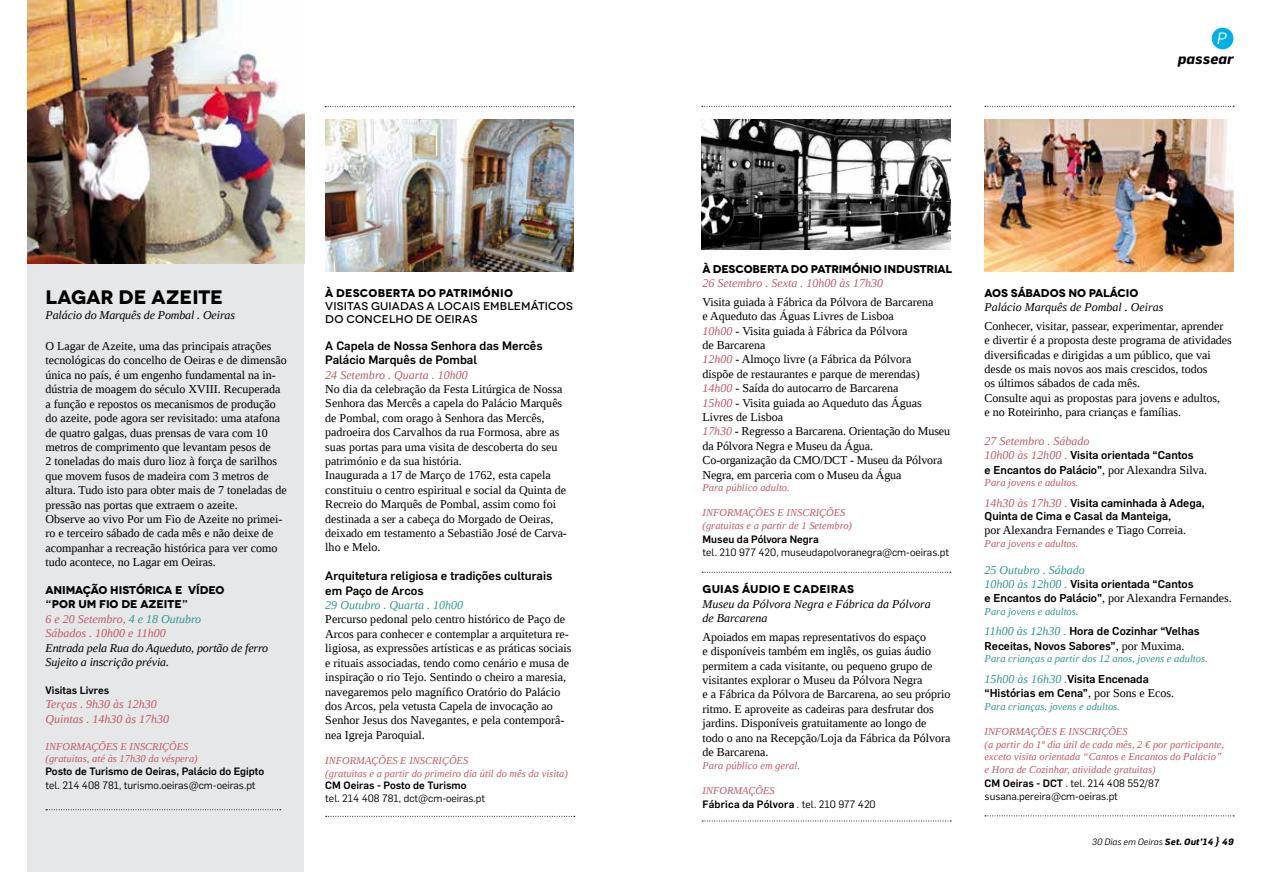
<style>
.page{position:relative;width:1276px;height:872px;background:#fff}
.page>*{position:absolute;margin:0;border:0;box-sizing:border-box;transform-origin:0 0}
.t1{font:700 19.5px "Novecentowide";letter-spacing:-.005em;color:#000}
.t2{font:italic 16.05px "Flama";color:#fff}
.t3{font:italic 700 14.25px "Flama";letter-spacing:.01em;color:#000}
.t4{font:12px/14.4px "Liberation Serif";color:#000}
.t5{font:italic 12px/14.4px "Liberation Serif";letter-spacing:-.01em;color:#000}
.t6{font:italic 12px/14.4px "Liberation Serif";color:#c05b69}
.t7{font:500 12px/14.4px "Flama";color:#000}
.t8{font:italic 12px "Liberation Serif";color:#319891}
.t9{font:500 11.25px/14.4px "Flama";color:#000}
.t10{font:700 11.25px/14.4px "Novecentowide";letter-spacing:-.01em;color:#000}
.t11{font:500 11.25px/12.8px "Novecentowide";letter-spacing:.01em;color:#000}
.t12{font:700 11.25px "Novecentowide";letter-spacing:.015em;color:#000}
.t13{font:italic 10.5px/12.6px "Liberation Serif";color:#c05b69}
.t14{font:10.5px/13.5px "Flama";color:#000}
.t15{font:500 10.5px "Flama";color:#000}
.t16{font:italic 10.5px "Liberation Serif";color:#319891}
.t17{font:italic 9px "Flama";letter-spacing:.005em;color:#000}
.s1{color:#319891}
.s2{font-style:italic;color:#c05b69}
.s3{font-weight:400}
.s4{font-family:"Liberation Serif";font-weight:400;font-style:italic;font-size:12px;color:#c05b69}
.s5{font-family:"Liberation Serif";font-weight:400;font-size:12px}
.s6{font-family:"Novecentowide";font-weight:700}
.s7{font-family:"Liberation Serif";font-weight:400;font-style:italic;font-size:12px;color:#319891}
.s8{font-family:"Flama";font-weight:500;font-size:11.25px}
.s9{font-weight:500}
.s10{font-weight:700;font-size:8.85px}
.s11{font-weight:700}
.s12{font-family:"Liberation Serif";font-weight:700;font-size:12px}
</style>
<div class="page">
<div style="left:1211px;top:28px;width:22px;height:21px;background:#00b0e5;border-radius:50%"></div>
<div style="left:27px;top:0;width:277px;height:872px;background:#e6e7e9"></div>
<img style="left:27px;top:0;width:277px;height:264px">
<svg style="left:46px;top:809px;width:235px;height:1px"></svg>
<img style="left:325px;top:119px;width:249px;height:152px">
<svg style="left:325px;top:106px;width:249px;height:1px"></svg>
<svg style="left:326px;top:816px;width:249px;height:1px"></svg>
<svg style="left:985px;top:815px;width:249px;height:1px"></svg>
<img style="left:984px;top:120px;width:249px;height:152px">
<svg style="left:985px;top:106px;width:249px;height:1px"></svg>
<svg style="left:702px;top:820px;width:249px;height:1px"></svg>
<svg style="left:702px;top:572px;width:249px;height:1px"></svg>
<svg style="left:702px;top:106px;width:249px;height:1px"></svg>
<img style="left:701px;top:119px;width:249px;height:130px">
<h1 class="t1" style="left:46px;top:285px;width:179px">LAGAR DE AZEITE</h1>
<p class="t5" style="left:46px;top:307px;width:191px">Palácio do Marquês de Pombal . Oeiras</p>
<p class="t4" style="left:46px;top:339px;width:243px">O Lagar de Azeite, uma das principais atrações tecnológicas do concelho de Oeiras e de dimensão única no país, é um engenho fundamental na in&shy;dústria de moagem do século XVIII. Recuperada a função e repostos os mecanismos de produção do azeite, pode agora ser revisitado: uma atafona de quatro galgas, duas prensas de vara com 10 metros de comprimento que levantam pesos de<br>2 toneladas do mais duro lioz à força de sarilhos que movem fusos de madeira com 3 metros de altura. Tudo isto para obter mais de 7 toneladas de pressão nas portas que extraem o azeite.<br>Observe ao vivo Por um Fio de Azeite no primei&shy;ro e terceiro sábado de cada mês e não deixe de acompanhar a recreação histórica para ver como tudo acontece, no Lagar em Oeiras.</p>
<p class="t10" style="left:46px;top:583px;width:180px">ANIMAÇÃO HISTÓRICA E VÍDEO “POR UM FIO DE AZEITE”</p>
<p class="t6" style="left:46px;top:611px;width:157px">6 e 20 Setembro, <span class="s1">4 e 18 Outubro<br></span>Sábados . 10h00 e 11h00</p>
<p class="t5" style="left:46px;top:640px;width:224px">Entrada pela Rua do Aqueduto, portão de ferro<br>Sujeito a inscrição prévia.</p>
<p class="t15" style="left:46px;top:682px;width:65px">Visitas Livres</p>
<p class="t6" style="left:46px;top:697px;width:125px">Terças . 9h30 às 12h30<br>Quintas . 14h30 às 17h30</p>
<p class="t13" style="left:46px;top:740px;width:154px">INFORMAÇÕES E INSCRIÇÕES (gratuitas, até às 17h30 da véspera)</p>
<p class="t15" style="left:46px;top:763px;width:220px">Posto de Turismo de Oeiras, Palácio do Egipto</p>
<p class="t14" style="left:46px;top:778px;width:212px">tel. 214 408 781, turismo.oeiras@cm-oeiras.pt</p>
<p class="t12" style="left:325px;top:286px;width:189px">À DESCOBERTA DO PATRIMÓNIO</p>
<p class="t11" style="left:325px;top:299px;width:249px">VISITAS GUIADAS A LOCAIS EMBLEMÁTICOS<br>DO CONCELHO DE OEIRAS</p>
<p class="t7" style="left:325px;top:337px;width:219px">A Capela de Nossa Senhora das Mercês<br>Palácio Marquês de Pombal</p>
<p class="t6" style="left:325px;top:367px;width:144px">24 Setembro . Quarta . 10h00</p>
<p class="t4" style="left:325px;top:382px;width:243px">No dia da celebração da Festa Litúrgica de Nossa Senhora das Mercês a capela do Palácio Marquês de Pombal, com orago à Senhora das Mercês, padroeira dos Carvalhos da rua Formosa, abre as suas portas para uma visita de descoberta do seu património e da sua história.<br>Inaugurada a 17 de Março de 1762, esta capela constituiu o centro espiritual e social da Quinta de Recreio do Marquês de Pombal, assim como foi destinada a ser a cabeça do Morgado de Oeiras, deixado em testamento a Sebastião José de Carva&shy;lho e Melo.</p>
<p class="t7" style="left:325px;top:568px;width:228px">Arquitetura religiosa e tradições culturais em Paço de Arcos</p>
<p class="t8" style="left:325px;top:597px;width:139px">29 Outubro . Quarta . 10h00</p>
<p class="t4" style="left:325px;top:612px;width:247px">Percurso pedonal pelo centro histórico de Paço de Arcos para conhecer e contemplar a arquitetura re&shy;ligiosa, as expressões artísticas e as práticas sociais e rituais associadas, tendo como cenário e musa de inspiração o rio Tejo. Sentindo o cheiro a maresia, navegaremos pelo magnífico Oratório do Palácio dos Arcos, pela vetusta Capela de invocação ao Senhor Jesus dos Navegantes, e pela contemporâ&shy;nea Igreja Paroquial.</p>
<p class="t13" style="left:325px;top:754px;width:244px">INFORMAÇÕES E INSCRIÇÕES<br>(gratuitas e a partir do primeiro dia útil do mês da visita)</p>
<p class="t15" style="left:325px;top:778px;width:143px">CM Oeiras - Posto de Turismo</p>
<p class="t14" style="left:325px;top:790px;width:161px">tel. 214 408 781, dct@cm-oeiras.pt</p>
<h2 class="t2" style="left:1217px;top:28px;width:11px">P</h2>
<p class="t3" style="left:1178px;top:48px;width:57px">passear</p>
<p class="t10" style="left:702px;top:262px;width:251px">À DESCOBERTA DO PATRIMÓNIO INDUSTRIAL</p>
<p class="t6" style="left:702px;top:276px;width:182px">26 Setembro . Sexta . 10h00 às 17h30</p>
<p class="t4" style="left:702px;top:294px;width:249px">Visita guiada à Fábrica da Pólvora de Barcarena<br>e Aqueduto das Águas Livres de Lisboa<br><span class="s2">10h00</span> - Visita guiada à Fábrica da Pólvora<br>de Barcarena<br><span class="s2">12h00</span> - Almoço livre (a Fábrica da Pólvora<br>dispõe de restaurantes e parque de merendas)<br><span class="s2">14h00</span> - Saída do autocarro de Barcarena<br><span class="s2">15h00</span> - Visita guiada ao Aqueduto das Águas Livres de Lisboa<br><span class="s2">17h30</span> - Regresso a Barcarena. Orientação do Museu da Pólvora Negra e Museu da Água.<br>Co-organização da CMO/DCT - Museu da Pólvora Negra, em parceria com o Museu da Água</p>
<p class="t13" style="left:702px;top:481px;width:89px">Para público adulto.</p>
<p class="t13" style="left:702px;top:506px;width:151px">INFORMAÇÕES E INSCRIÇÕES (gratuitas e a partir de 1 Setembro)</p>
<p class="t15" style="left:702px;top:531px;width:118px">Museu da Pólvora Negra</p>
<p class="t14" style="left:702px;top:545px;width:248px">tel. 210 977 420, museudapolvoranegra@cm-oeiras.pt</p>
<p class="t12" style="left:702px;top:582px;width:153px">GUIAS ÁUDIO E CADEIRAS</p>
<p class="t5" style="left:702px;top:596px;width:230px">Museu da Pólvora Negra e Fábrica da Pólvora de Barcarena</p>
<p class="t4" style="left:702px;top:629px;width:249px">Apoiados em mapas representativos do espaço<br>e disponíveis também em inglês, os guias áudio permitem a cada visitante, ou pequeno grupo de visitantes explorar o Museu da Pólvora Negra<br>e a Fábrica da Pólvora de Barcarena, ao seu próprio ritmo. E aproveite as cadeiras para desfrutar dos jardins. Disponíveis gratuitamente ao longo de todo o ano na Recepção/Loja da Fábrica da Pólvora de Barcarena.</p>
<p class="t13" style="left:702px;top:759px;width:99px">Para público em geral.</p>
<p class="t13" style="left:702px;top:784px;width:74px">INFORMAÇÕES</p>
<p class="t15" style="left:702px;top:796px;width:175px">Fábrica da Pólvora <span class="s3">. tel. 210 977 420</span></p>
<p class="t10" style="left:984px;top:285px;width:155px">AOS SÁBADOS NO PALÁCIO</p>
<p class="t5" style="left:984px;top:300px;width:180px">Palácio Marquês de Pombal . Oeiras</p>
<p class="t4" style="left:984px;top:318px;width:249px">Conhecer, visitar, passear, experimentar, aprender<br>e divertir é a proposta deste programa de atividades diversificadas e dirigidas a um público, que vai desde os mais novos aos mais crescidos, todos<br>os últimos sábados de cada mês.<br>Consulte aqui as propostas para jovens e adultos,<br>e no Roteirinho, para crianças e famílias.</p>
<p class="t6" style="left:984px;top:434px;width:106px">27 Setembro . Sábado</p>
<p class="t9" style="left:984px;top:447px;width:224px"><span class="s4">10h00 às 12h00 .</span> Visita orientada “Cantos<br>e Encantos do Palácio”<span class="s5">, por Alexandra Silva.</span></p>
<p class="t13" style="left:984px;top:476px;width:95px">Para jovens e adultos.</p>
<p class="t9" style="left:984px;top:495px;width:222px;line-height:12.8px"><span class="s4">14h30 às 17h30 .</span> Visita caminhada à Adega,<br>Quinta de Cima e Casal da Manteiga<span class="s6">,</span></p>
<p class="t4" style="left:984px;top:522px;width:203px">por Alexandra Fernandes e Tiago Correia.</p>
<p class="t13" style="left:984px;top:536px;width:95px">Para jovens e adultos.</p>
<p class="t8" style="left:984px;top:562px;width:102px">25 Outubro . Sábado</p>
<p class="t9" style="left:984px;top:576px;width:210px"><span class="s7">10h00 às 12h00 .</span> Visita orientada “Cantos</p>
<p class="t4" style="left:984px;top:591px;width:249px"><span class="s8">e Encantos do Palácio”</span>, por Alexandra Fernandes.</p>
<p class="t16" style="left:984px;top:604px;width:95px">Para jovens e adultos.</p>
<p class="t9" style="left:984px;top:623px;width:217px"><span class="s7">11h00 às 12h30 .</span> Hora de Cozinhar “Velhas<br>Receitas, Novos Sabores”<span class="s5">, por Muxima.</span></p>
<p class="t16" style="left:984px;top:652px;width:225px">Para crianças a partir dos 12 anos, jovens e adultos.</p>
<p class="t9" style="left:984px;top:671px;width:191px"><span class="s7">15h00 às 16h30 .</span>Visita Encenada “Histórias em Cena”<span class="s5">, por Sons e Ecos.</span></p>
<p class="t16" style="left:984px;top:699px;width:137px">Para crianças, jovens e adultos.</p>
<p class="t13" style="left:984px;top:725px;width:241px">INFORMAÇÕES E INSCRIÇÕES<br>(a partir do 1º dia útil de cada mês, 2 € por participante, exceto visita orientada “Cantos e Encantos do Palácio” e Hora de Cozinhar, atividade gratuitas)</p>
<p class="t14" style="left:984px;top:775px;width:176px"><span class="s9">CM Oeiras - DCT</span> . tel. 214 408 552/87 susana.pereira@cm-oeiras.pt</p>
<p class="t17" style="left:1092px;top:836px;width:143px">30 Dias em Oeiras <span class="s10">Set. Out</span><span class="s11">’14</span> <span class="s12">}</span> <span class="s11">49</span></p>
</div>
